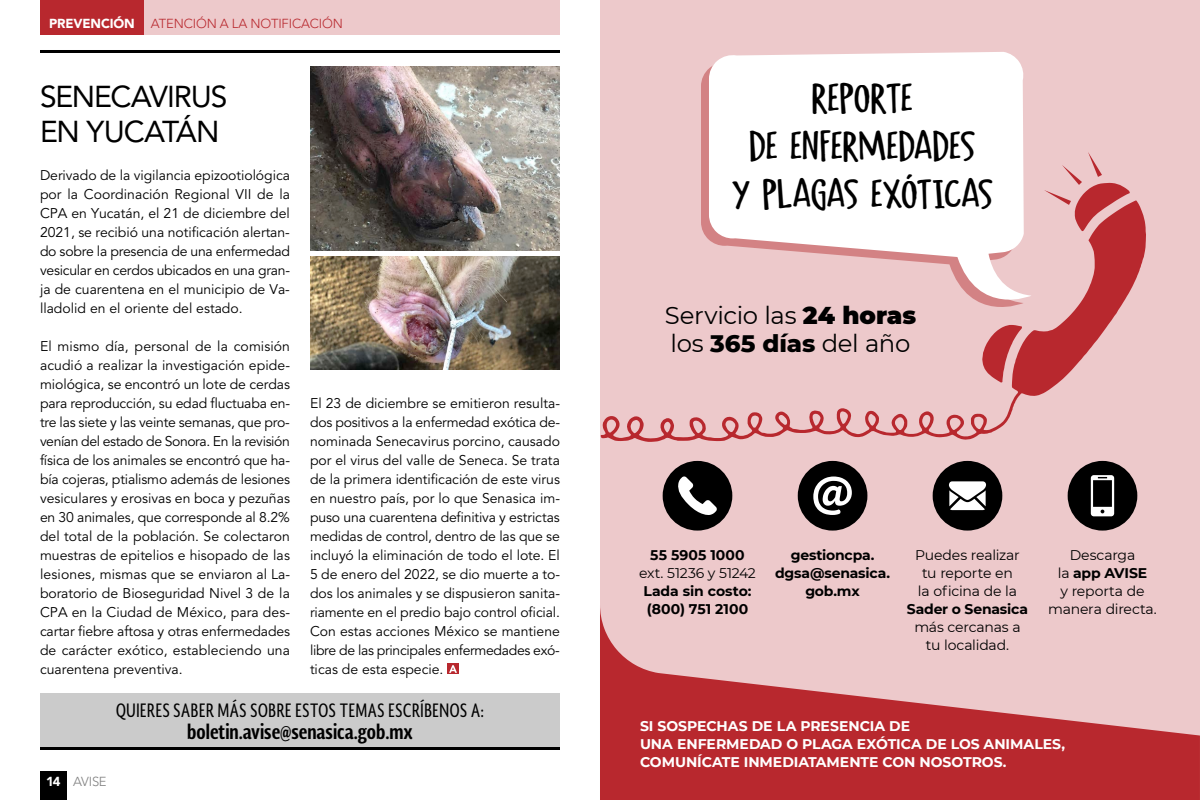
<style>
.page{position:relative;width:1200px;height:800px;background:#fff}
.page>*{position:absolute;margin:0;border:0;box-sizing:border-box;transform-origin:0 0}
.t1{font:41.8px/48px "Delivery Note DEMO";letter-spacing:-.01em;color:#000;text-align:center;scale:1.18 1}
.t2{font:30px/35px "Avenir LT Std";letter-spacing:-.04em;color:#000}
.t3{font:24.4px/27.8px "Montserrat";letter-spacing:-.015em;color:#000}
.t4{font:700 20px "Soberana Sans Condensed";color:#000}
.t5{font:18px "Soberana Sans Condensed";color:#000}
.t6{font:14px/19px "Avenir LT Std";color:#000;text-align:justify}
.t7{font:14px/18px "Montserrat";letter-spacing:-.015em;color:#000;text-align:center}
.t8{font:700 14px/18px "Montserrat";letter-spacing:-.005em;color:#fff}
.t9{font:700 14px/18px "Montserrat";letter-spacing:-.01em;color:#000}
.t10{font:700 14px "Montserrat";letter-spacing:.01em;color:#000}
.t11{font:300 13px "Avenir LT Std";letter-spacing:-.01em;color:#b8282e}
.t12{font:300 13px "Avenir LT Std";letter-spacing:-.02em;color:#7f7f7f}
.s1{font-weight:900;color:#fff}
.s2{font-weight:900}
.s3{font-weight:800}
.s4{font-weight:700}
</style>
<div class="page">
<div style="left:40px;top:771px;width:27px;height:29px;background:#000"></div>
<div style="left:44px;top:0;width:516px;height:35px;background:#edc9cb"></div>
<div style="left:40px;top:0;width:104px;height:35px;background:#b8282e"></div>
<hr style="left:40px;top:50px;width:520px;height:3px;background:#000">
<hr style="left:40px;top:747px;width:520px;height:3px;background:#000">
<div style="left:447px;top:664px;width:12px;height:10px;background:#b8282e"></div>
<svg style="left:449px;top:665px;width:8px;height:8px"></svg>
<img style="left:310px;top:66px;width:250px;height:185px">
<img style="left:310px;top:256px;width:250px;height:114px">
<div style="left:40px;top:693px;width:520px;height:54px;background:#cbcbcb"></div>
<div style="left:600px;top:0;width:600px;height:800px;background:#edc9cb"></div>
<div style="left:709px;top:52px;width:315px;height:148px;background:#fff"></div>
<div style="left:933px;top:461px;width:69px;height:70px;background:#000;border-radius:50%"></div>
<svg style="left:949px;top:481px;width:37px;height:29px"></svg>
<div style="left:663px;top:461px;width:69px;height:70px;background:#000;border-radius:50%"></div>
<svg style="left:678px;top:476px;width:39px;height:39px"></svg>
<div style="left:1068px;top:461px;width:69px;height:70px;background:#000;border-radius:50%"></div>
<svg style="left:1091px;top:475px;width:23px;height:41px"></svg>
<div style="left:798px;top:461px;width:69px;height:70px;background:#000;border-radius:50%"></div>
<svg style="left:813px;top:477px;width:39px;height:38px"></svg>
<svg style="left:600px;top:608px;width:600px;height:192px;fill:#b8282e"></svg>
<svg style="left:600px;top:200px;width:546px;height:242px"></svg>
<svg style="left:982px;top:325px;width:40px;height:58px"></svg>
<svg style="left:1044px;top:152px;width:86px;height:79px"></svg>
<p class="t11" style="left:49px;top:16px;width:295px"><span class="s1">PREVENCIÓN</span> ATENCIÓN A LA NOTIFICACIÓN</p>
<h2 class="t2" style="left:40px;top:79px;width:189px">SENECAVIRUS<br>EN YUCATÁN</h2>
<p class="t6" style="left:40px;top:166px;width:252px">Derivado de la vigilancia epizootiológica por la Coordinación Regional VII de la CPA en Yucatán, el 21 de diciembre del 2021, se recibió una notificación alertan&shy;do sobre la presencia de una enfermedad vesicular en cerdos ubicados en una gran&shy;ja de cuarentena en el municipio de Va&shy;lladolid en el oriente del estado.</p>
<p class="t6" style="left:40px;top:337px;width:252px">El mismo día, personal de la comisión acudió a realizar la investigación epide&shy;miológica, se encontró un lote de cerdas para reproducción, su edad fluctuaba en&shy;tre las siete y las veinte semanas, que pro&shy;venían del estado de Sonora. En la revisión física de los animales se encontró que ha&shy;bía cojeras, ptialismo además de lesiones vesiculares y erosivas en boca y pezuñas en 30 animales, que corresponde al 8.2% del total de la población. Se colectaron muestras de epitelios e hisopado de las lesiones, mismas que se enviaron al La&shy;boratorio de Bioseguridad Nivel 3 de la CPA en la Ciudad de México, para des&shy;cartar fiebre aftosa y otras enfermedades de carácter exótico, estableciendo una cuarentena preventiva.</p>
<p class="t6" style="left:310px;top:394px;width:252px">El 23 de diciembre se emitieron resulta&shy;dos positivos a la enfermedad exótica de&shy;nominada Senecavirus porcino, causado por el virus del valle de Seneca. Se trata de la primera identificación de este virus en nuestro país, por lo que Senasica im&shy;puso una cuarentena definitiva y estrictas medidas de control, dentro de las que se incluyó la eliminación de todo el lote. El 5 de enero del 2022, se dio muerte a to&shy;dos los animales y se dispusieron sanita&shy;riamente en el predio bajo control oficial.<br>Con estas acciones México se mantiene libre de las principales enfermedades exó&shy;ticas de esta especie.</p>
<p class="t5" style="left:116px;top:698px;width:370px">QUIERES SABER MÁS SOBRE ESTOS TEMAS ESCRÍBENOS A:</p>
<h3 class="t4" style="left:187px;top:718px;width:227px">boletin.avise@senasica.gob.mx</h3>
<p class="t12" style="left:46px;top:774px;width:62px"><span class="s1">14</span> AVISE</p>
<h1 class="t1" style="left:731px;top:75px;width:224px">REPORTE<br>DE ENFERMEDADES<br>Y PLAGAS EXÓTICAS</h1>
<h3 class="t3" style="left:665px;top:301px;width:253px">Servicio las <span class="s2">24 horas </span>los <span class="s3">365 días</span> del año</h3>
<p class="t10" style="left:650px;top:544px;width:96px">55 5905 1000</p>
<p class="t7" style="left:639px;top:563px;width:118px">ext. 51236 y 51242</p>
<p class="t9" style="left:643px;top:581px;width:110px">Lada sin costo: (800) 751 2100</p>
<p class="t9" style="left:775px;top:545px;width:116px;text-align:center">gestioncpa. dgsa@senasica. gob.mx</p>
<p class="t7" style="left:915px;top:545px;width:106px;text-align:left">Puedes realizar tu reporte en la oficina de la</p>
<p class="t9" style="left:907px;top:599px;width:122px">Sader o Senasica</p>
<p class="t7" style="left:914px;top:617px;width:108px">más cercanas a tu localidad.</p>
<p class="t7" style="left:1048px;top:545px;width:110px">Descarga<br>la <span class="s4">app AVISE<br></span>y reporta de manera directa.</p>
<p class="t8" style="left:640px;top:717px;width:427px">SI SOSPECHAS DE LA PRESENCIA DE<br>UNA ENFERMEDAD O PLAGA EXÓTICA DE LOS ANIMALES,<br>COMUNÍCATE INMEDIATAMENTE CON NOSOTROS.</p>
</div>
